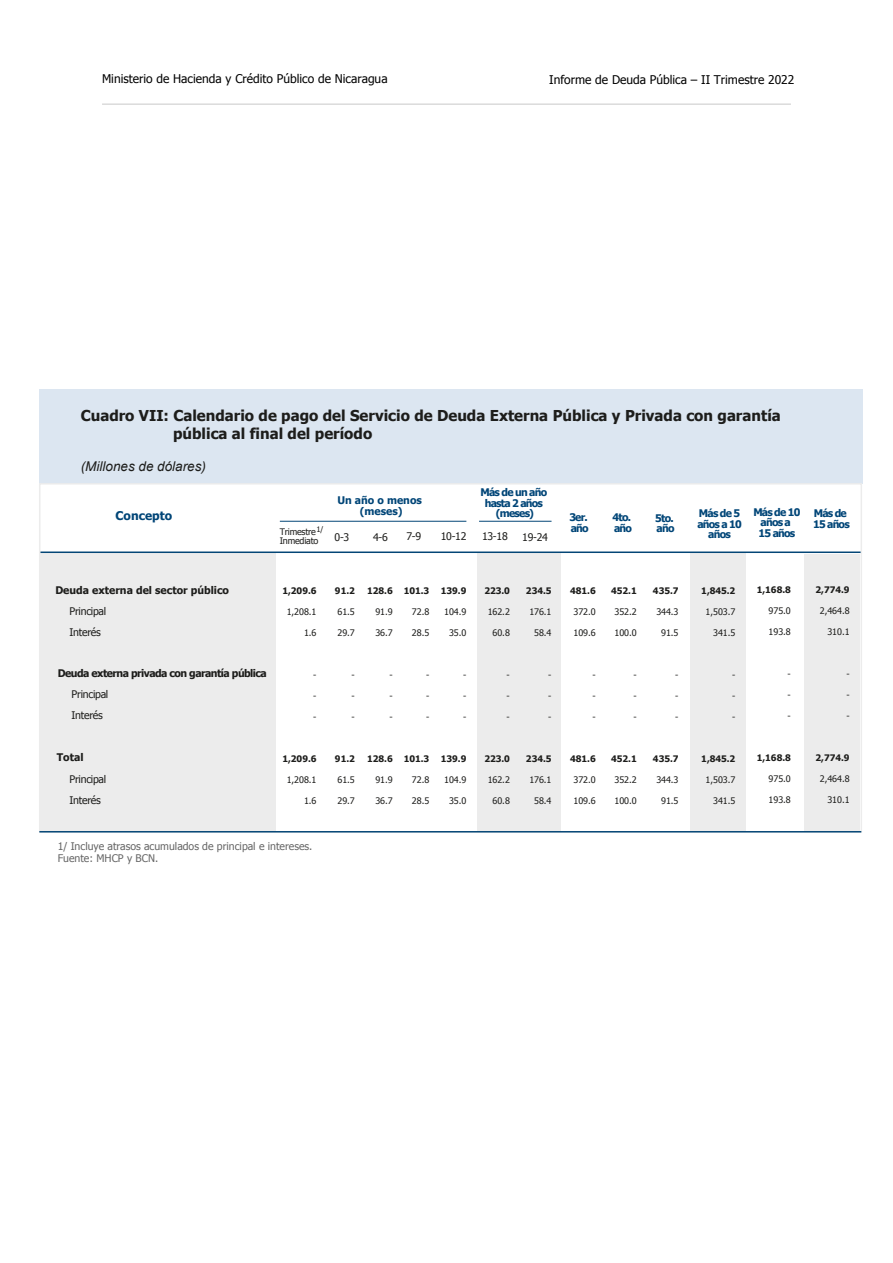
<style>
.page{position:relative;width:893px;height:1263px;background:#fff}
.page>*{position:absolute;margin:0;border:0;box-sizing:border-box;transform-origin:0 0}
.t1{font:700 15px/18px "Tahoma";color:#1d1d1b}
.t2{font:italic 13.5px "Arial";color:#1d1d1b}
.t3{font:12px "Tahoma";color:#000}
.t4{font:700 12px "Tahoma";color:#004577}
.t5{font:700 10.5px/10.5px "Tahoma";letter-spacing:-.075em;color:#004577}
.t6{font:10.5px/21px "Tahoma";letter-spacing:-.025em;color:#1d1d1b}
.t7{font:10.5px/12px "Tahoma";color:#666}
.t8{font:700 10.5px "Tahoma";letter-spacing:-.05em;color:#1d1d1b}
.t9{font:700 10.5px "Tahoma";color:#1d1d1b}
.t10{font:700 10.5px/10.5px "Tahoma";color:#004577;text-align:center}
.t11{font:9px "Tahoma";letter-spacing:-.005em;color:#1d1d1b}
.t12{font:700 9px "Tahoma";letter-spacing:-.005em;color:#1d1d1b}
.t13{font:9px/9px "Tahoma";letter-spacing:-.025em;color:#1d1d1b}
.t14{font:7.65px "Tahoma";color:#1d1d1b}
</style>
<div class="page">
<hr style="left:102px;top:103px;width:689px;height:2px;background:#dadada">
<div style="left:690px;top:553px;width:56px;height:279px;background:#ececec"></div>
<div style="left:478px;top:553px;width:83px;height:278px;background:#ececec"></div>
<div style="left:39px;top:552px;width:236px;height:280px;background:#ececec"></div>
<div style="left:804px;top:554px;width:56px;height:278px;background:#ececec"></div>
<div style="left:40px;top:389px;width:823px;height:95px;background:#dce6f1"></div>
<hr style="left:39px;top:551px;width:822px;height:2px;background:#044676">
<div style="left:39px;top:483px;width:823px;height:349px;border:2px solid #ececec"></div>
<hr style="left:39px;top:831px;width:822px;height:1px;background:#044676">
<hr style="left:280px;top:521px;width:186px;height:1px;background:#044676">
<hr style="left:479px;top:521px;width:72px;height:1px;background:#044676">
<h3 class="t3" style="left:102px;top:70px;width:287px">Ministerio de Hacienda y Crédito Público de Nicaragua</h3>
<h3 class="t3" style="left:549px;top:71px;width:246px">Informe de Deuda Pública – II Trimestre 2022</h3>
<h1 class="t1" style="left:173px;top:406px;width:609px;text-indent:-92px">Cuadro VII: Calendario de pago del Servicio de Deuda Externa Pública y Privada con garantía pública al final del período</h1>
<h2 class="t2" style="left:81px;top:458px;width:127px">(Millones de dólares)</h2>
<h3 class="t4" style="left:116px;top:508px;width:58px">Concepto</h3>
<p class="t14" style="left:316px;top:524px;width:9px">1/</p>
<p class="t13" style="left:280px;top:527px;width:40px">Trimestre<br>Inmediato</p>
<p class="t10" style="left:337px;top:494px;width:86px">Un año o menos (meses)</p>
<p class="t6" style="left:335px;top:526px;width:16px">0-3</p>
<p class="t6" style="left:373px;top:526px;width:16px">4-6</p>
<p class="t6" style="left:406px;top:525px;width:16px">7-9</p>
<p class="t6" style="left:441px;top:525px;width:27px">10-12</p>
<p class="t5" style="left:481px;top:487px;width:68px;text-align:center">Más de un año hasta 2 años (meses)</p>
<p class="t6" style="left:482px;top:525px;width:27px">13-18</p>
<p class="t6" style="left:522px;top:526px;width:27px">19-24</p>
<p class="t9" style="left:55px;top:583px;width:175px">Deuda externa del sector público</p>
<p class="t6" style="left:70px;top:600px;width:38px">Principal<br>Interés</p>
<p class="t8" style="left:58px;top:666px;width:211px">Deuda externa privada con garantía pública</p>
<p class="t6" style="left:72px;top:683px;width:38px">Principal<br>Interés</p>
<p class="t8" style="left:57px;top:749px;width:28px">Total</p>
<p class="t6" style="left:70px;top:768px;width:38px">Principal<br>Interés</p>
<p class="t12" style="left:282px;top:585px;width:36px">1,209.6</p>
<p class="t11" style="left:287px;top:606px;width:31px">1,208.1</p>
<p class="t11" style="left:304px;top:627px;width:14px">1.6</p>
<p class="t11" style="left:313px;top:669px;width:5px">-</p>
<p class="t11" style="left:313px;top:690px;width:5px">-</p>
<p class="t11" style="left:313px;top:711px;width:5px">-</p>
<p class="t12" style="left:282px;top:753px;width:36px">1,209.6</p>
<p class="t11" style="left:287px;top:774px;width:31px">1,208.1</p>
<p class="t11" style="left:304px;top:795px;width:14px">1.6</p>
<p class="t7" style="left:58px;top:840px;width:256px">1/ Incluye atrasos acumulados de principal e intereses.<br>Fuente: MHCP y BCN.</p>
<p class="t12" style="left:335px;top:585px;width:21px">91.2</p>
<p class="t11" style="left:337px;top:606px;width:19px">61.5</p>
<p class="t11" style="left:337px;top:627px;width:19px">29.7</p>
<p class="t11" style="left:352px;top:669px;width:5px">-</p>
<p class="t11" style="left:352px;top:690px;width:5px">-</p>
<p class="t11" style="left:352px;top:711px;width:5px">-</p>
<p class="t12" style="left:335px;top:753px;width:21px">91.2</p>
<p class="t11" style="left:337px;top:774px;width:19px">61.5</p>
<p class="t11" style="left:337px;top:795px;width:19px">29.7</p>
<p class="t12" style="left:367px;top:584px;width:27px">128.6</p>
<p class="t11" style="left:375px;top:606px;width:19px">91.9</p>
<p class="t11" style="left:375px;top:627px;width:19px">36.7</p>
<p class="t11" style="left:389px;top:669px;width:5px">-</p>
<p class="t11" style="left:389px;top:690px;width:5px">-</p>
<p class="t11" style="left:389px;top:711px;width:5px">-</p>
<p class="t12" style="left:367px;top:752px;width:27px">128.6</p>
<p class="t11" style="left:375px;top:774px;width:19px">91.9</p>
<p class="t11" style="left:375px;top:795px;width:19px">36.7</p>
<p class="t12" style="left:404px;top:584px;width:27px">101.3</p>
<p class="t11" style="left:412px;top:606px;width:19px">72.8</p>
<p class="t11" style="left:412px;top:627px;width:19px">28.5</p>
<p class="t11" style="left:426px;top:669px;width:5px">-</p>
<p class="t11" style="left:426px;top:690px;width:5px">-</p>
<p class="t11" style="left:426px;top:711px;width:5px">-</p>
<p class="t12" style="left:404px;top:752px;width:27px">101.3</p>
<p class="t11" style="left:412px;top:774px;width:19px">72.8</p>
<p class="t11" style="left:412px;top:795px;width:19px">28.5</p>
<p class="t12" style="left:441px;top:584px;width:27px">139.9</p>
<p class="t11" style="left:444px;top:606px;width:24px">104.9</p>
<p class="t11" style="left:449px;top:627px;width:19px">35.0</p>
<p class="t11" style="left:463px;top:669px;width:5px">-</p>
<p class="t11" style="left:463px;top:690px;width:5px">-</p>
<p class="t11" style="left:463px;top:711px;width:5px">-</p>
<p class="t12" style="left:441px;top:752px;width:27px">139.9</p>
<p class="t11" style="left:444px;top:774px;width:24px">104.9</p>
<p class="t11" style="left:449px;top:795px;width:19px">35.0</p>
<p class="t12" style="left:484px;top:585px;width:27px">223.0</p>
<p class="t11" style="left:488px;top:606px;width:24px">162.2</p>
<p class="t11" style="left:493px;top:627px;width:19px">60.8</p>
<p class="t11" style="left:507px;top:669px;width:5px">-</p>
<p class="t11" style="left:507px;top:690px;width:5px">-</p>
<p class="t11" style="left:507px;top:711px;width:5px">-</p>
<p class="t12" style="left:484px;top:753px;width:27px">223.0</p>
<p class="t11" style="left:488px;top:774px;width:24px">162.2</p>
<p class="t11" style="left:493px;top:795px;width:19px">60.8</p>
<p class="t12" style="left:526px;top:584px;width:27px">234.5</p>
<p class="t11" style="left:529px;top:606px;width:24px">176.1</p>
<p class="t11" style="left:534px;top:627px;width:19px">58.4</p>
<p class="t11" style="left:548px;top:669px;width:5px">-</p>
<p class="t11" style="left:548px;top:690px;width:5px">-</p>
<p class="t11" style="left:548px;top:711px;width:5px">-</p>
<p class="t12" style="left:526px;top:752px;width:27px">234.5</p>
<p class="t11" style="left:529px;top:774px;width:24px">176.1</p>
<p class="t11" style="left:534px;top:795px;width:19px">58.4</p>
<p class="t5" style="left:569px;top:511px;width:21px">3er. año</p>
<p class="t5" style="left:613px;top:511px;width:21px">4to. año</p>
<p class="t5" style="left:655px;top:512px;width:21px">5to. año</p>
<p class="t5" style="left:697px;top:508px;width:46px;text-align:center">Más de 5 años a 10 años</p>
<p class="t5" style="left:753px;top:506px;width:49px;text-align:center">Más de 10 años a<br>15 años</p>
<p class="t5" style="left:813px;top:508px;width:38px">Más de<br>15 años</p>
<p class="t12" style="left:570px;top:585px;width:27px">481.6</p>
<p class="t11" style="left:573px;top:606px;width:24px">372.0</p>
<p class="t11" style="left:573px;top:627px;width:24px">109.6</p>
<p class="t11" style="left:592px;top:669px;width:5px">-</p>
<p class="t11" style="left:592px;top:690px;width:5px">-</p>
<p class="t11" style="left:592px;top:711px;width:5px">-</p>
<p class="t12" style="left:570px;top:753px;width:27px">481.6</p>
<p class="t11" style="left:573px;top:774px;width:24px">372.0</p>
<p class="t11" style="left:573px;top:795px;width:24px">109.6</p>
<p class="t12" style="left:611px;top:585px;width:27px">452.1</p>
<p class="t11" style="left:615px;top:606px;width:24px">352.2</p>
<p class="t11" style="left:615px;top:627px;width:24px">100.0</p>
<p class="t11" style="left:633px;top:669px;width:5px">-</p>
<p class="t11" style="left:633px;top:690px;width:5px">-</p>
<p class="t11" style="left:633px;top:711px;width:5px">-</p>
<p class="t12" style="left:611px;top:753px;width:27px">452.1</p>
<p class="t11" style="left:615px;top:774px;width:24px">352.2</p>
<p class="t11" style="left:615px;top:795px;width:24px">100.0</p>
<p class="t12" style="left:653px;top:584px;width:27px">435.7</p>
<p class="t11" style="left:656px;top:606px;width:24px">344.3</p>
<p class="t11" style="left:661px;top:627px;width:19px">91.5</p>
<p class="t11" style="left:675px;top:669px;width:5px">-</p>
<p class="t11" style="left:675px;top:690px;width:5px">-</p>
<p class="t11" style="left:675px;top:711px;width:5px">-</p>
<p class="t12" style="left:653px;top:752px;width:27px">435.7</p>
<p class="t11" style="left:656px;top:774px;width:24px">344.3</p>
<p class="t11" style="left:661px;top:795px;width:19px">91.5</p>
<p class="t12" style="left:701px;top:584px;width:36px">1,845.2</p>
<p class="t11" style="left:706px;top:606px;width:31px">1,503.7</p>
<p class="t11" style="left:713px;top:627px;width:24px">341.5</p>
<p class="t11" style="left:732px;top:669px;width:5px">-</p>
<p class="t11" style="left:732px;top:690px;width:5px">-</p>
<p class="t11" style="left:732px;top:711px;width:5px">-</p>
<p class="t12" style="left:701px;top:752px;width:36px">1,845.2</p>
<p class="t11" style="left:706px;top:774px;width:31px">1,503.7</p>
<p class="t11" style="left:713px;top:795px;width:24px">341.5</p>
<p class="t12" style="left:757px;top:584px;width:36px">1,168.8</p>
<p class="t11" style="left:769px;top:605px;width:24px">975.0</p>
<p class="t11" style="left:769px;top:626px;width:24px">193.8</p>
<p class="t11" style="left:787px;top:668px;width:5px">-</p>
<p class="t11" style="left:787px;top:689px;width:5px">-</p>
<p class="t11" style="left:787px;top:710px;width:5px">-</p>
<p class="t12" style="left:757px;top:752px;width:36px">1,168.8</p>
<p class="t11" style="left:769px;top:773px;width:24px">975.0</p>
<p class="t11" style="left:769px;top:794px;width:24px">193.8</p>
<p class="t12" style="left:816px;top:584px;width:36px">2,774.9</p>
<p class="t11" style="left:820px;top:605px;width:31px">2,464.8</p>
<p class="t11" style="left:827px;top:626px;width:24px">310.1</p>
<p class="t11" style="left:846px;top:668px;width:5px">-</p>
<p class="t11" style="left:846px;top:689px;width:5px">-</p>
<p class="t11" style="left:846px;top:710px;width:5px">-</p>
<p class="t12" style="left:816px;top:752px;width:36px">2,774.9</p>
<p class="t11" style="left:820px;top:773px;width:31px">2,464.8</p>
<p class="t11" style="left:827px;top:794px;width:24px">310.1</p>
</div>
